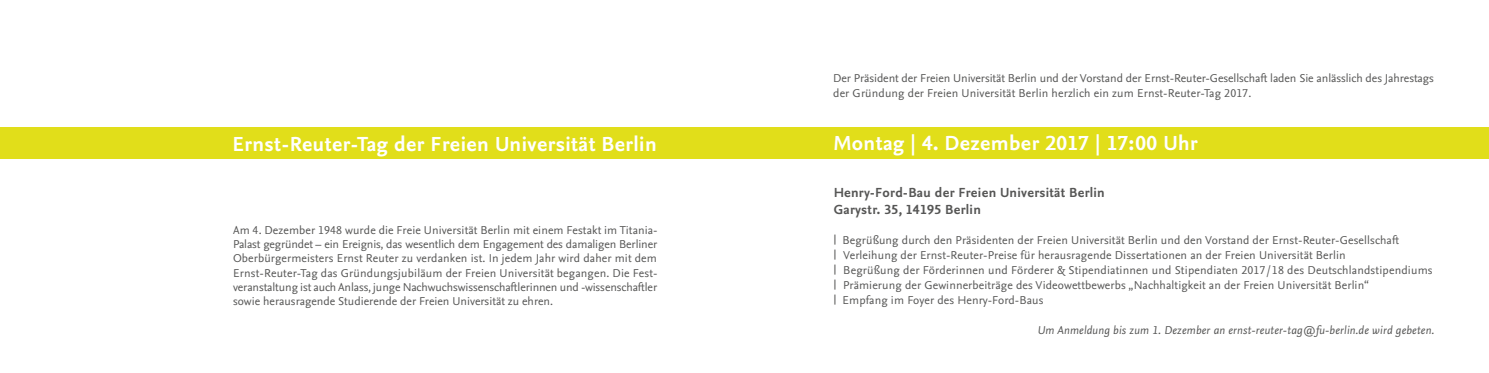
<style>
.page{position:relative;width:1489px;height:373px;background:#fff}
.page>*{position:absolute;margin:0;border:0;box-sizing:border-box;transform-origin:0 0}
.t1{font:700 21.25px "Nexus Sans TF";letter-spacing:.02em;color:#fff}
.t2{font:700 13.75px/17.5px "Nexus Sans TF";letter-spacing:.02em;color:#565655}
.t3{font:11.88px/14.2px "Nexus Sans TF";letter-spacing:.01em;color:#565655}
.t4{font:italic 11.88px "Nexus Sans TF";letter-spacing:.01em;color:#565655}
</style>
<div class="page">
<div style="left:0;top:127px;width:1488px;height:32px;background:#e1de1a"></div>
<h1 class="t1" style="left:232px;top:130px;width:426px">Ernst-Reuter-Tag der Freien Universität Berlin</h1>
<p class="t3" style="left:233px;top:222px;width:426px;text-align:justify">Am 4. Dezember 1948 wurde die Freie Universität Berlin mit einem Festakt im Titania-Palast gegründet – ein Ereignis, das wesentlich dem Engagement des damaligen Berliner Oberbürgermeisters Ernst Reuter zu verdanken ist. In jedem Jahr wird daher mit dem Ernst-Reuter-Tag das Gründungsjubiläum der Freien Universität begangen. Die Fest&shy;veranstaltung ist auch Anlass, junge Nachwuchswissenschaftlerinnen und -wissenschaftler sowie herausragende Studierende der Freien Universität zu ehren.</p>
<p class="t3" style="left:833px;top:70px;width:602px;line-height:15px">Der Präsident der Freien Universität Berlin und der Vorstand der Ernst-Reuter-Gesellschaft laden Sie anlässlich des Jahrestags der Gründung der Freien Universität Berlin herzlich ein zum Ernst-Reuter-Tag 2017.</p>
<h1 class="t1" style="left:833px;top:129px;width:366px">Montag | 4. Dezember 2017 | 17:00 Uhr</h1>
<p class="t2" style="left:833px;top:183px;width:272px">Henry-Ford-Bau der Freien Universität Berlin<br>Garystr. 35, 14195 Berlin</p>
<p class="t3" style="left:833px;top:232px;width:600px;line-height:15px"><sup>|</sup> Begrüßung durch den Präsidenten der Freien Universität Berlin und den Vorstand der Ernst-Reuter-Gesellschaft<br><sup>|</sup> Verleihung der Ernst-Reuter-Preise für herausragende Dissertationen an der Freien Universität Berlin<br><sup>|</sup> Begrüßung der Förderinnen und Förderer &amp; Stipendiatinnen und Stipendiaten 2017/18 des Deutschlandstipendiums <sup>|</sup> Prämierung der Gewinnerbeiträge des Videowettbewerbs „Nachhaltigkeit an der Freien Universität Berlin“<br><sup>|</sup> Empfang im Foyer des Henry-Ford-Baus</p>
<p class="t4" style="left:1037px;top:322px;width:398px">Um Anmeldung bis zum 1. Dezember an ernst-reuter-tag@fu-berlin.de wird gebeten.</p>
</div>
